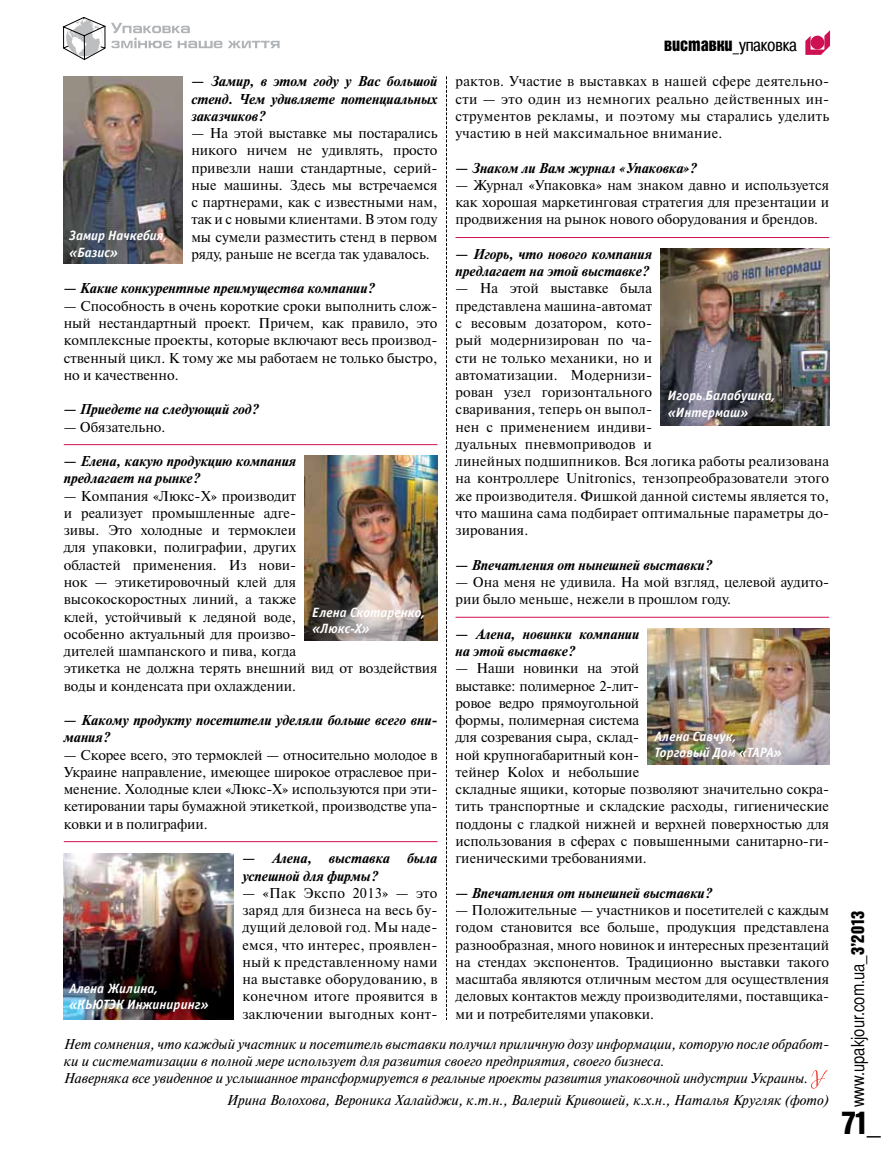
<style>
.page{position:relative;width:893px;height:1170px;background:#fff}
.page>*{position:absolute;margin:0;border:0;box-sizing:border-box;transform-origin:0 0}
.t1{font:31.5px "Bastion Kontrast Alt C";color:#000}
.t2{font:18px "Bastion C";color:#000}
.t3{font:18px "Pragmatica Cond C";color:#000}
.t4{font:14.25px/17.2px "Newton C";color:#000;text-align:justify}
.t5{font:italic 700 14.25px/17.2px "Newton C";color:#000}
.t6{font:italic 14.25px/17.2px "Newton C";color:#000}
.t7{font:italic 700 13.5px/16.5px "Officina Sans C";color:#fff}
.s1{font-family:"Bastion Kontrast Alt C"}
</style>
<div class="page">
<svg style="left:63px;top:17px;width:159px;height:43px"></svg>
<svg style="left:228px;top:41px;width:52px;height:7px"></svg>
<hr style="left:64px;top:444px;width:373px;height:1px;background:#ce1153">
<hr style="left:64px;top:841px;width:373px;height:1px;background:#ce1153">
<hr style="left:455px;top:237px;width:374px;height:1px;background:#ce1153">
<hr style="left:455px;top:617px;width:374px;height:1px;background:#ce1153">
<img style="left:64px;top:76px;width:119px;height:187px">
<img style="left:305px;top:455px;width:132px;height:186px">
<img style="left:660px;top:249px;width:169px;height:176px">
<img style="left:648px;top:628px;width:181px;height:136px">
<img style="left:64px;top:853px;width:170px;height:166px">
<svg style="left:811px;top:1070px;width:16px;height:18px"></svg>
<svg style="left:446px;top:76px;width:1px;height:943px"></svg>
<svg style="left:805px;top:30px;width:25px;height:25px"></svg>
<p class="t3" style="left:664px;top:35px;width:134px"><span class="s1">виставки</span>_упаковка</p>
<p class="t5" style="left:191px;top:73px;width:248px;text-align:justify">— Замир, в этом году у Вас большой стенд. Чем удивляете потенциальных заказчиков?</p>
<p class="t4" style="left:191px;top:125px;width:248px">— На этой выставке мы постарались никого ничем не удивлять, просто привезли наши стандартные, серий&shy;ные машины. Здесь мы встречаемся с партнерами, как с известными нам, так и с новыми клиентами. В этом году мы сумели разместить стенд в первом ряду, раньше не всегда так удавалось.</p>
<p class="t5" style="left:64px;top:280px;width:312px">— Какие конкурентные преимущества компании?</p>
<p class="t4" style="left:64px;top:297px;width:375px">— Способность в очень короткие сроки выполнить слож&shy;ный нестандартный проект. Причем, как правило, это комплексные проекты, которые включают весь производ&shy;ственный цикл. К тому же мы работаем не только быстро, но и качественно.</p>
<p class="t5" style="left:64px;top:401px;width:196px">— Приедете на следующий год?</p>
<p class="t4" style="left:64px;top:418px;width:103px">— Обязательно.</p>
<p class="t5" style="left:64px;top:452px;width:234px">— Елена, какую продукцию компания предлагает на рынке?</p>
<p class="t4" style="left:64px;top:487px;width:375px;text-align:left">— Компания «Люкс-Х» производит<br>и реализует промышленные адге-<br>зивы. Это холодные и термоклеи<br>для упаковки, полиграфии, других<br>областей применения. Из нови-<br>нок — этикетировочный клей для<br>высокоскоростных линий, а также<br>клей, устойчивый к ледяной воде,<br>особенно актуальный для произво-<br>дителей шампанского и пива, когда<br>этикетка не должна терять внешний вид от воздействия воды и конденсата при охлаждении.</p>
<p class="t5" style="left:64px;top:711px;width:375px">— Какому продукту посетители уделяли больше всего вни&shy;мания?</p>
<p class="t4" style="left:64px;top:746px;width:375px">— Скорее всего, это термоклей — относительно молодое в Украине направление, имеющее широкое отраслевое при&shy;менение. Холодные клеи «Люкс-Х» используются при эти&shy;кетировании тары бумажной этикеткой, производстве упа&shy;ковки и в полиграфии.</p>
<p class="t5" style="left:242px;top:849px;width:197px">— Алена, выставка была успешной для фирмы?</p>
<p class="t4" style="left:242px;top:884px;width:197px">— «Пак Экспо 2013» — это заряд для бизнеса на весь бу&shy;дущий деловой год. Мы наде&shy;емся, что интерес, проявлен&shy;ный к представленному нами на выставке оборудованию, в конечном итоге проявится в заключении выгодных конт-</p>
<p class="t4" style="left:455px;top:73px;width:375px">рактов. Участие в выставках в нашей сфере деятельно&shy;сти — это один из немногих реально действенных ин&shy;струментов рекламы, и поэтому мы старались уделить участию в ней максимальное внимание.</p>
<p class="t5" style="left:455px;top:159px;width:243px">— Знаком ли Вам журнал «Упаковка»?</p>
<p class="t4" style="left:455px;top:176px;width:375px">— Журнал «Упаковка» нам знаком давно и используется как хорошая маркетинговая стратегия для презентации и продвижения на рынок нового оборудования и брендов.</p>
<p class="t5" style="left:455px;top:245px;width:198px">— Игорь, что нового компания предлагает на этой выставке?</p>
<p class="t4" style="left:455px;top:280px;width:375px;text-align:left">— На этой выставке была<br>представлена машина-автомат<br>с весовым дозатором, кото-<br>рый модернизирован по ча-<br>сти не только механики, но и<br>автоматизации. Модернизи-<br>рован узел горизонтального<br>сваривания, теперь он выпол-<br>нен с применением индиви-<br>дуальных пневмоприводов и<br>линейных подшипников. Вся логика работы реализована на контроллере Unitronics, тензопреобразователи этого же производителя. Фишкой данной системы является то, что машина сама подбирает оптимальные параметры до&shy;зирования.</p>
<p class="t5" style="left:455px;top:556px;width:258px">— Впечатления от нынешней выставки?</p>
<p class="t4" style="left:455px;top:573px;width:375px">— Она меня не удивила. На мой взгляд, целевой аудито&shy;рии было меньше, нежели в прошлом году.</p>
<p class="t5" style="left:455px;top:625px;width:185px">— Алена, новинки компании на этой выставке?</p>
<p class="t4" style="left:455px;top:659px;width:375px;text-align:left">— Наши новинки на этой<br>выставке: полимерное 2-лит-<br>ровое ведро прямоугольной<br>формы, полимерная система<br>для созревания сыра, склад-<br>ной крупногабаритный кон-<br>тейнер Kolox и небольшие<br>складные ящики, которые позволяют значительно сокра&shy;тить транспортные и складские расходы, гигиенические поддоны с гладкой нижней и верхней поверхностью для использования в сферах с повышенными санитарно-ги&shy;гиеническими требованиями.</p>
<p class="t5" style="left:455px;top:884px;width:258px">— Впечатления от нынешней выставки?</p>
<p class="t4" style="left:455px;top:901px;width:375px">— Положительные — участников и посетителей с каждым годом становится все больше, продукция представлена разнообразная, много новинок и интересных презентаций на стендах экспонентов. Традиционно выставки такого масштаба являются отличным местом для осуществления деловых контактов между производителями, поставщика&shy;ми и потребителями упаковки.</p>
<p class="t7" style="left:69px;top:227px;width:99px">Замир Начкебия, «Базис»</p>
<p class="t7" style="left:668px;top:387px;width:108px">Игорь Балабушка, «Интермаш»</p>
<p class="t7" style="left:312px;top:604px;width:114px">Елена Скотаренко, «Люкс-Х»</p>
<p class="t7" style="left:655px;top:727px;width:129px">Алена Савчук,<br>Торговый Дом «ТАРА»</p>
<p class="t7" style="left:69px;top:980px;width:141px">Алена Жилина, «КЬЮТЭК Инжиниринг»</p>
<p class="t6" style="left:64px;top:1035px;width:767px">Нет сомнения, что каждый участник и посетитель выставки получил приличную дозу информации, которую после обработ&shy;ки и систематизации в полной мере использует для развития своего предприятия, своего бизнеса.<br>Наверняка все увиденное и услышанное трансформируется в реальные проекты развития упаковочной индустрии Украины.</p>
<p class="t6" style="left:227px;top:1091px;width:604px">Ирина Волохова, Вероника Халайджи, к.т.н., Валерий Кривошей, к.х.н., Наталья Кругляк (фото)</p>
<p class="t2" style="left:847px;top:1107px;width:198px;rotate:-90deg">www.upakjour.com.ua_<span class="s1">3’2013</span></p>
<h1 class="t1" style="left:842px;top:1106px;width:41px">71_</h1>
</div>
